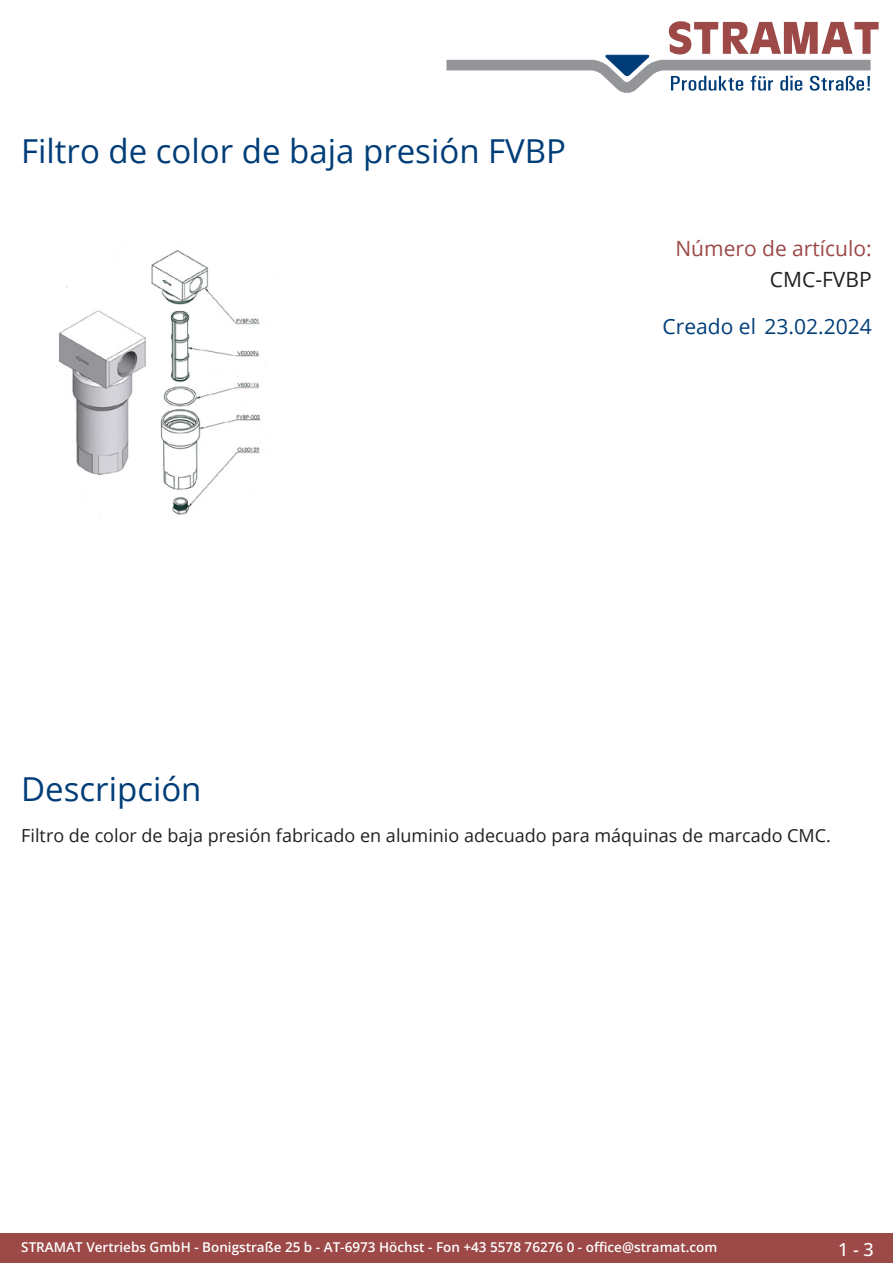
<style>
.page{position:relative;width:893px;height:1263px;background:#fff}
.page>*{position:absolute;margin:0;border:0;box-sizing:border-box;transform-origin:0 0}
.Produkttitel{font:33px "Open Sans";color:#003d78}
.Erstellungsdatum{font:21px "Open Sans";color:#003d78}
.TechDaten_Überschrif{font:21px "Open Sans";color:#9c4948}
.TechDaten_Inhalt{font:21px "Open Sans";color:#231f20}
.Beschreibung_Text{font:18px "Open Sans";color:#231f20}
.t1{font:500 18px "Open Sans";color:#fff}
.t2{font:600 13.5px "Open Sans";color:#fff}
</style>
<div class="page">
<div style="left:0;top:1233px;width:893px;height:30px;background:#9c4948"></div>
<svg style="left:446px;top:21px;width:433px;height:72px"></svg>
<img style="left:59px;top:250px;width:206px;height:265px">
<p class="Produkttitel" style="left:21px;top:128px;width:546px">Filtro de color de baja presión FVBP</p>
<p class="TechDaten_Überschrif" style="left:675px;top:234px;width:198px">Número de artículo:</p>
<p class="TechDaten_Inhalt" style="left:770px;top:265px;width:103px">CMC-FVBP</p>
<p class="Erstellungsdatum" style="left:663px;top:312px;width:211px">Creado el 23.02.2024</p>
<p class="Produkttitel" style="left:21px;top:766px;width:182px">Descripción</p>
<p class="Beschreibung_Text" style="left:21px;top:823px;width:811px">Filtro de color de baja presión fabricado en aluminio adecuado para máquinas de marcado CMC.</p>
<p class="t2" style="left:21px;top:1238px;width:698px">STRAMAT Vertriebs GmbH - Bonigstraße 25 b - AT-6973 Höchst - Fon +43 5578 76276 0 - office@stramat.com</p>
<h3 class="t1" style="left:838px;top:1237px;width:37px">1 - 3</h3>
</div>
